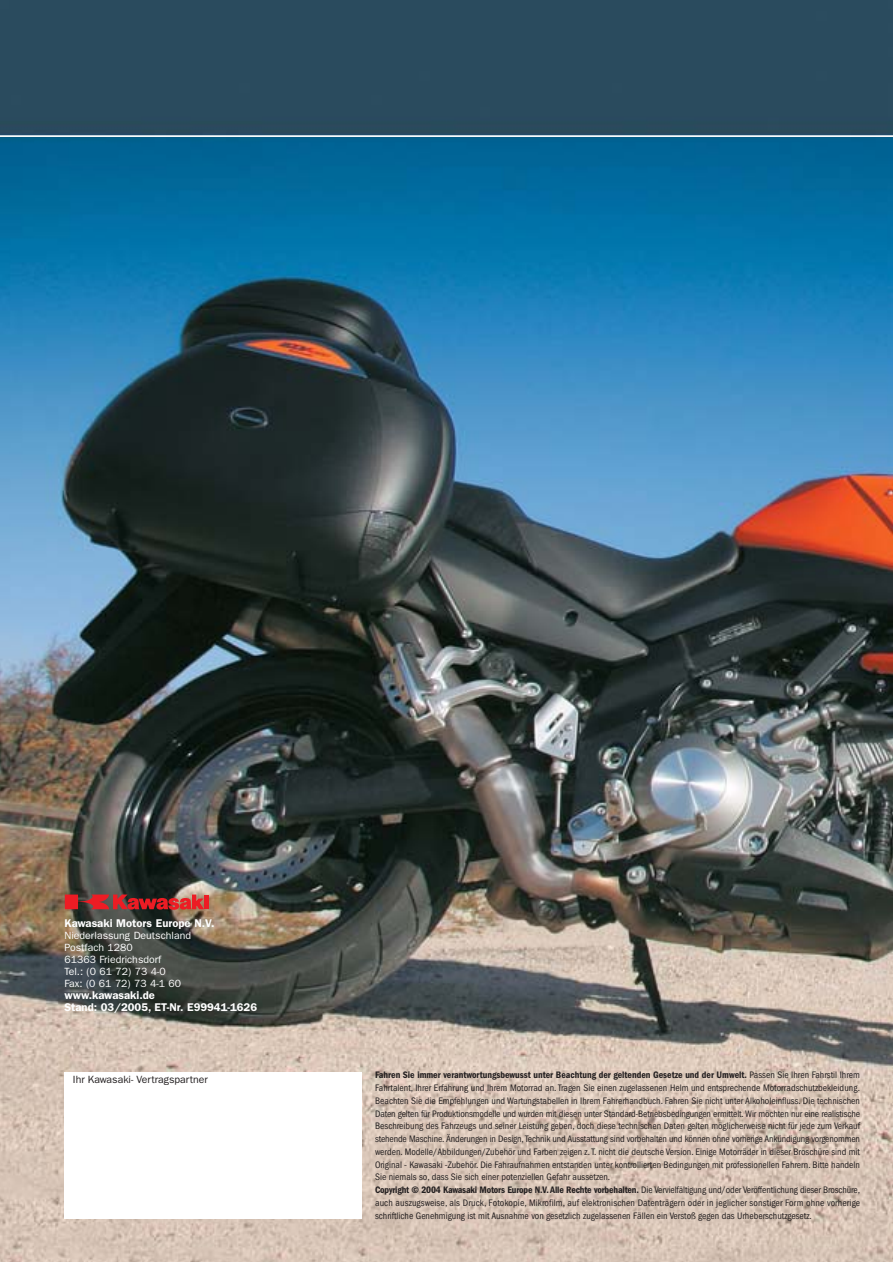
<style>
.page{position:relative;width:893px;height:1262px;background:#fff}
.page>*{position:absolute;margin:0;border:0;box-sizing:border-box;transform-origin:0 0}
.t1{font:600 11.25px/12px "Franklin Gothic";color:#fff}
.t2{font:10.5px/12px "Franklin Gothic";color:#fff}
.t3{font:10.5px "Franklin Gothic";color:#231f20}
.t4{font:condensed 9.75px/12.8px "Franklin Gothic";color:#231f20}
.s1{font-weight:600}
</style>
<div class="page">
<img style="left:0;top:0;width:892px;height:1261px">
<hr style="left:0;top:135px;width:892px;height:2px;background:#fff">
<svg style="left:65px;top:894px;width:144px;height:15px;background:#ab3131"></svg>
<div style="left:64px;top:1071px;width:298px;height:147px;background:#fff"></div>
<p class="t1" style="left:64px;top:918px;width:151px">Kawasaki Motors Europe N.V.</p>
<p class="t2" style="left:64px;top:930px;width:128px">Niederlassung Deutschland<br>Postfach 1280<br>61363 Friedrichsdorf<br>Tel.: (0 61 72) 73 4-0<br>Fax: (0 61 72) 73 4-1 60</p>
<p class="t1" style="left:64px;top:990px;width:194px">www.kawasaki.de<br>Stand: 03/2005, ET-Nr. E99941-1626</p>
<p class="t3" style="left:73px;top:1075px;width:136px">Ihr Kawasaki- Vertragspartner</p>
<p class="t4" style="left:375px;top:1069px;width:486px"><span class="s1">Fahren Sie immer verantwortungsbewusst unter Beachtung der geltenden Gesetze und der Umwelt.</span> Passen Sie Ihren Fahrstil Ihrem Fahrtalent, Ihrer Erfahrung und Ihrem Motorrad an. Tragen Sie einen zugelassenen Helm und entsprechende Motorradschutzbekleidung.<br>Beachten Sie die Empfehlungen und Wartungstabellen in Ihrem Fahrerhandbuch. Fahren Sie nicht unter Alkoholeinfluss. Die technischen Daten gelten für Produktionsmodelle und wurden mit diesen unter Standard-Betriebsbedingungen ermittelt.Wir möchten nur eine realistische Beschreibung des Fahrzeugs und seiner Leistung geben, doch diese technischen Daten gelten möglicherweise nicht für jede zum Verkauf stehende Maschine. Änderungen in Design,Technik und Ausstattung sind vorbehalten und können ohne vorherige Ankündigung vorgenommen werden. Modelle/Abbildungen/Zubehör und Farben zeigen z. T. nicht die deutsche Version. Einige Motorräder in dieser Broschüre sind mit Original - Kawasaki -Zubehör. Die Fahraufnahmen entstanden unter kontrollierten Bedingungen mit professionellen Fahrern. Bitte handeln Sie niemals so, dass Sie sich einer potenziellen Gefahr aussetzen.<br><span class="s1">Copyright © 2004 Kawasaki Motors Europe N.V. Alle Rechte vorbehalten.</span> Die Vervielfältigung und/oder Veröffentlichung dieser Broschüre, auch auszugsweise, als Druck, Fotokopie, Mikrofilm, auf elektronischen Datenträgern oder in jeglicher sonstiger Form ohne vorherige schriftliche Genehmigung ist mit Ausnahme von gesetzlich zugelassenen Fällen ein Verstoß gegen das Urheberschutzgesetz.</p>
</div>
